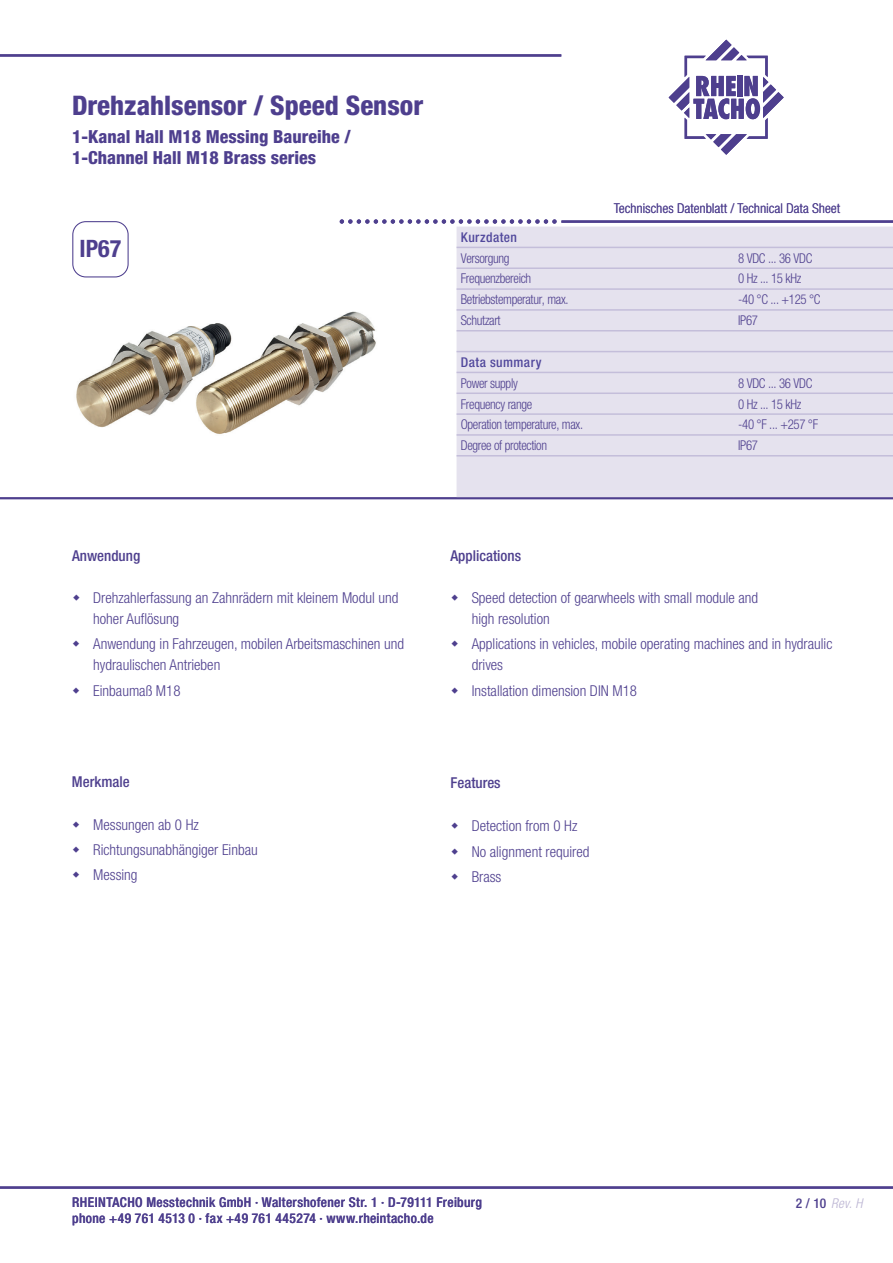
<style>
.page{position:relative;width:893px;height:1263px;background:#fff}
.page>*{position:absolute;margin:0;border:0;box-sizing:border-box;transform-origin:0 0}
.t1{font:800 condensed 27px "Helvetica Neue LT Std";color:#4e3f8e}
.t2{font:700 condensed 24px "Helvetica Neue";color:#4e3f8e}
.t3{font:800 condensed 18px/21.6px "Helvetica Neue LT Std";color:#4e3f8e}
.t4{font:300 condensed 15px/21px "Helvetica Neue LT Std";color:#4e3f8e}
.t5{font:500 condensed 15px "Helvetica Neue LT Std";color:#4e3f8e}
.t6{font:300 condensed 13.5px "Helvetica Neue LT Std";letter-spacing:-.025em;color:#4e3f8e;scale:.95 1}
.t7{font:500 condensed 13.5px/16.5px "Helvetica Neue LT Std";letter-spacing:.025em;color:#4e3f8e}
.t8{font:300 condensed 13.5px "Helvetica Neue LT Std";letter-spacing:.01em;color:#4e3f8e}
.t9{font:500 condensed 13.5px "Helvetica Neue LT Std";letter-spacing:.035em;color:#51489c}
.t10{font:italic 300 condensed 13.5px "Helvetica Neue LT Std";color:#bab3d2}
.s1{font-weight:500;font-style:normal;color:#4e3f8e}
</style>
<div class="page">
<hr style="left:0;top:54px;width:561px;height:3px;background:#4e3f8e">
<hr style="left:0;top:497px;width:893px;height:2px;background:#4e3f8e">
<div style="left:457px;top:227px;width:436px;height:270px;background:#e5e2ee"></div>
<hr style="left:457px;top:247px;width:277px;height:1px;background:#c4beda">
<hr style="left:734px;top:247px;width:159px;height:1px;background:#c4beda">
<hr style="left:457px;top:267px;width:277px;height:2px;background:#c4beda">
<hr style="left:734px;top:267px;width:159px;height:2px;background:#c4beda">
<hr style="left:457px;top:288px;width:277px;height:2px;background:#c4beda">
<hr style="left:734px;top:288px;width:159px;height:2px;background:#c4beda">
<hr style="left:457px;top:309px;width:277px;height:2px;background:#c4beda">
<hr style="left:734px;top:309px;width:159px;height:2px;background:#c4beda">
<hr style="left:457px;top:330px;width:277px;height:1px;background:#c4beda">
<hr style="left:734px;top:330px;width:159px;height:1px;background:#c4beda">
<hr style="left:457px;top:351px;width:277px;height:1px;background:#c4beda">
<hr style="left:734px;top:351px;width:159px;height:1px;background:#c4beda">
<hr style="left:457px;top:372px;width:277px;height:1px;background:#c4beda">
<hr style="left:734px;top:372px;width:159px;height:1px;background:#c4beda">
<hr style="left:457px;top:392px;width:277px;height:2px;background:#c4beda">
<hr style="left:734px;top:392px;width:159px;height:2px;background:#c4beda">
<hr style="left:457px;top:413px;width:277px;height:2px;background:#c4beda">
<hr style="left:734px;top:413px;width:159px;height:2px;background:#c4beda">
<hr style="left:457px;top:434px;width:277px;height:2px;background:#c4beda">
<hr style="left:734px;top:434px;width:159px;height:2px;background:#c4beda">
<hr style="left:457px;top:455px;width:277px;height:1px;background:#c4beda">
<hr style="left:734px;top:455px;width:159px;height:1px;background:#c4beda">
<div style="left:72px;top:221px;width:57px;height:56px;border:1px solid #4e3f8e;border-radius:13px"></div>
<img style="left:76px;top:311px;width:300px;height:123px">
<hr style="left:0;top:1186px;width:893px;height:3px;background:#4e3f8e">
<svg style="left:668px;top:40px;width:116px;height:115px"></svg>
<hr style="left:561px;top:220px;width:332px;height:3px;background:#4e3f8e">
<svg style="left:340px;top:219px;width:217px;height:5px"></svg>
<h1 class="t1" style="left:72px;top:89px;width:353px">Drehzahlsensor / Speed Sensor</h1>
<p class="t3" style="left:72px;top:125px;width:280px">1-Kanal Hall M18 Messing Baureihe /<br>1-Channel Hall M18 Brass series</p>
<h2 class="t2" style="left:80px;top:234px;width:43px">IP67</h2>
<p class="t8" style="left:614px;top:200px;width:228px">Technisches Datenblatt / Technical Data Sheet</p>
<p class="t9" style="left:461px;top:229px;width:58px">Kurzdaten</p>
<p class="t6" style="left:461px;top:250px;width:53px">Versorgung</p>
<p class="t6" style="left:738px;top:250px;width:80px">8 VDC ... 36 VDC</p>
<p class="t6" style="left:461px;top:271px;width:76px">Frequenzbereich</p>
<p class="t6" style="left:738px;top:271px;width:68px">0 Hz ... 15 kHz</p>
<p class="t6" style="left:461px;top:292px;width:115px">Betriebstemperatur, max.</p>
<p class="t6" style="left:738px;top:292px;width:88px">-40 °C ... +125 °C</p>
<p class="t6" style="left:461px;top:313px;width:44px">Schutzart</p>
<p class="t6" style="left:738px;top:313px;width:22px">IP67</p>
<p class="t9" style="left:461px;top:354px;width:82px">Data summary</p>
<p class="t6" style="left:461px;top:375px;width:61px">Power supply</p>
<p class="t6" style="left:738px;top:375px;width:80px">8 VDC ... 36 VDC</p>
<p class="t6" style="left:461px;top:396px;width:77px">Frequency range</p>
<p class="t6" style="left:738px;top:396px;width:68px">0 Hz ... 15 kHz</p>
<p class="t6" style="left:461px;top:417px;width:130px">Operation temperature, max.</p>
<p class="t6" style="left:738px;top:417px;width:86px">-40 °F ... +257 °F</p>
<p class="t6" style="left:461px;top:438px;width:92px">Degree of protection</p>
<p class="t6" style="left:738px;top:438px;width:22px">IP67</p>
<p class="t5" style="left:72px;top:547px;width:70px">Anwendung</p>
<p class="t4" style="left:93px;top:587px;width:307px">Drehzahlerfassung an Zahnrädern mit kleinem Modul und hoher Auflösung</p>
<p class="t4" style="left:93px;top:633px;width:312px">Anwendung in Fahrzeugen, mobilen Arbeitsmaschinen und hydraulischen Antrieben</p>
<p class="t4" style="left:93px;top:680px;width:89px">Einbaumaß M18</p>
<p class="t5" style="left:72px;top:773px;width:59px">Merkmale</p>
<p class="t4" style="left:93px;top:812px;width:166px;line-height:25.2px">Messungen ab 0 Hz<br>Richtungsunabhängiger Einbau<br>Messing</p>
<p class="t5" style="left:450px;top:547px;width:72px">Applications</p>
<p class="t4" style="left:472px;top:587px;width:288px">Speed detection of gearwheels with small module and high resolution</p>
<p class="t4" style="left:472px;top:633px;width:362px">Applications in vehicles, mobile operating machines and in hydraulic drives</p>
<p class="t4" style="left:472px;top:680px;width:167px">Installation dimension DIN M18</p>
<p class="t5" style="left:450px;top:773px;width:52px">Features</p>
<p class="t4" style="left:472px;top:813px;width:119px;line-height:25.2px">Detection from 0 Hz<br>No alignment required<br>Brass</p>
<p class="t7" style="left:72px;top:1193px;width:411px">RHEINTACHO Messtechnik GmbH · Waltershofener Str. 1 · D-79111 Freiburg phone +49 761 4513 0 · fax +49 761 445274 · www.rheintacho.de</p>
<p class="t10" style="left:796px;top:1196px;width:68px"><span class="s1">2 / 10</span> Rev. H</p>
</div>
